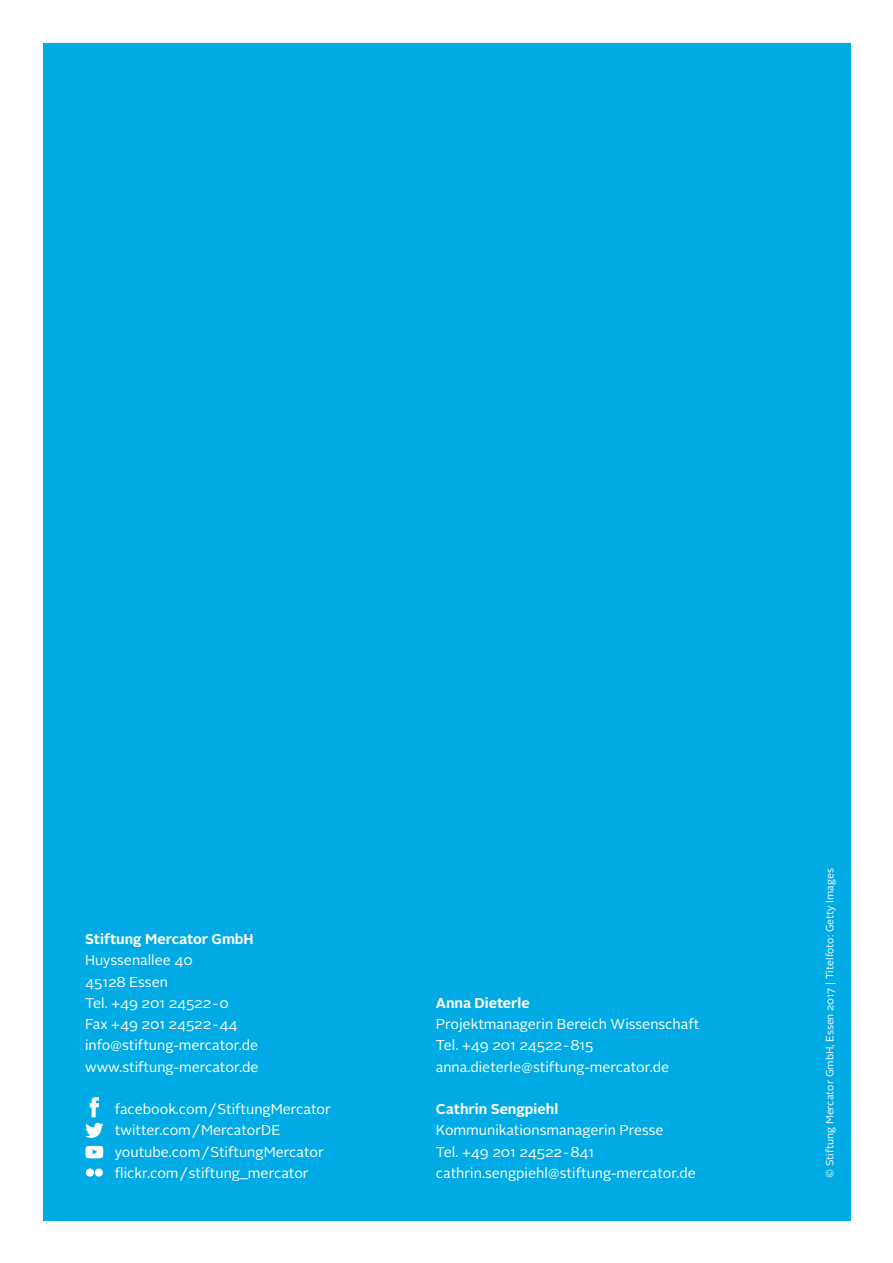
<style>
.page{position:relative;width:893px;height:1263px;background:#fff}
.page>*{position:absolute;margin:0;border:0;box-sizing:border-box;transform-origin:0 0}
.t1{font:14.25px/21.3px "Alright Sans";color:#fff}
.t2{font:700 14.25px "Alright Sans";color:#fff}
.t3{font:10.5px "Alright Sans";color:#fff}
</style>
<div class="page">
<div style="left:43px;top:43px;width:807px;height:1177px;background:#00abe5"></div>
<svg style="left:85px;top:1097px;width:19px;height:41px"></svg>
<div style="left:86px;top:1168px;width:8px;height:8px;background:#fff;border-radius:50%"></div>
<div style="left:95px;top:1168px;width:8px;height:8px;background:#fff;border-radius:50%"></div>
<svg style="left:85px;top:1146px;width:18px;height:12px"></svg>
<p class="t2" style="left:85px;top:929px;width:170px">Stiftung Mercator GmbH</p>
<p class="t1" style="left:85px;top:950px;width:175px">Huyssenallee 40<br>45128 Essen<br>Tel. +49 201 24522 - 0<br>Fax +49 201 24522 - 44 info@stiftung-mercator.de www.stiftung-mercator.de</p>
<p class="t1" style="left:115px;top:1099px;width:218px">facebook.com / StiftungMercator twitter.com / MercatorDE youtube.com / StiftungMercator flickr.com / stiftung_mercator</p>
<p class="t2" style="left:436px;top:993px;width:95px">Anna Dieterle</p>
<p class="t1" style="left:436px;top:1014px;width:265px">Projektmanagerin Bereich Wissenschaft<br>Tel. +49 201 24522 - 815 anna.dieterle@stiftung-mercator.de</p>
<p class="t2" style="left:436px;top:1099px;width:124px">Cathrin Sengpiehl</p>
<p class="t1" style="left:436px;top:1120px;width:262px">Kommunikationsmanagerin Presse<br>Tel. +49 201 24522 - 841 cathrin.sengpiehl@stiftung-mercator.de</p>
<p class="t3" style="left:823px;top:1178px;width:311px;rotate:-90deg">© Stiftung Mercator GmbH, Essen 2017 | Titelfoto: Getty Images</p>
</div>
